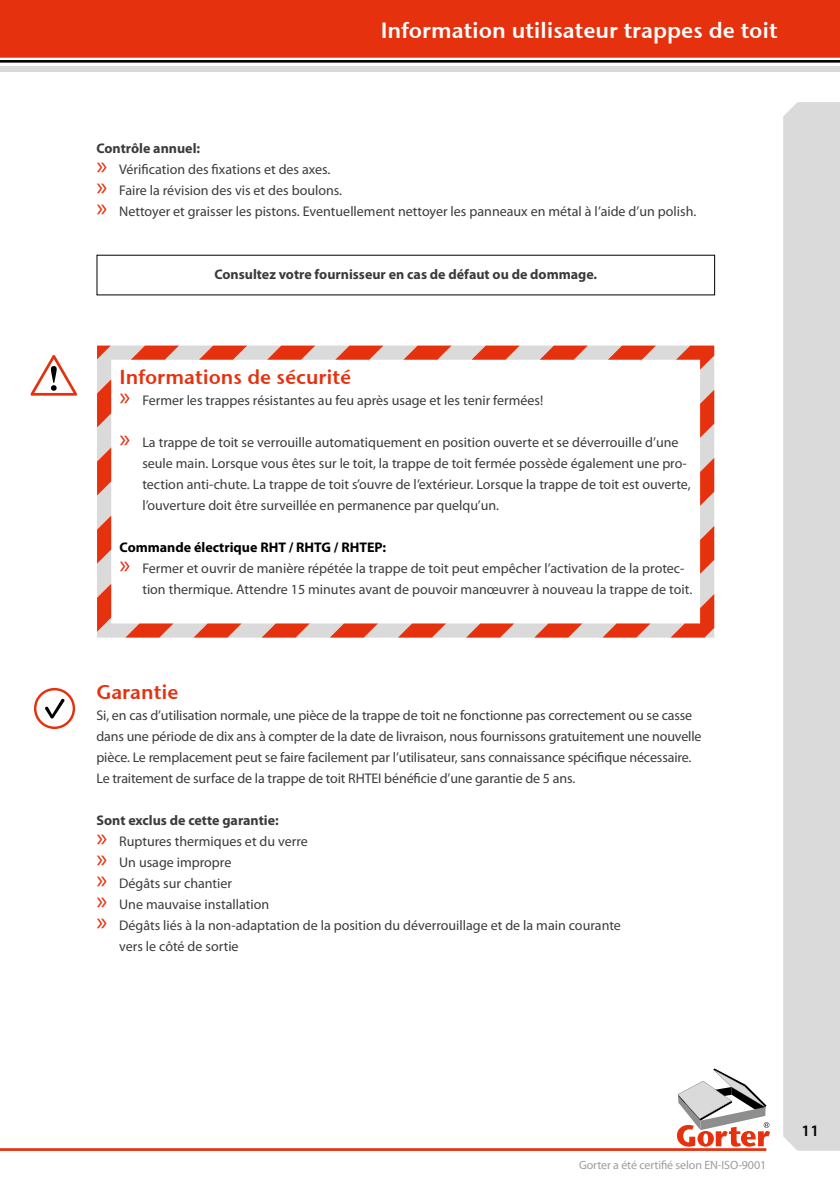
<style>
.page{position:relative;width:840px;height:1191px;background:#fff}
.page>*{position:absolute;margin:0;border:0;box-sizing:border-box;transform-origin:0 0}
.t1{font:22px "Stone Sans Sem ITCTT Semi";color:#fff}
.t2{font:20px "Stone Sans Sem ITCTT Semi";color:#e6310e}
.t3{font:600 16px "Myriad Pro";color:#000}
.t4{font:14px/21px "Myriad Pro";color:#3b3b3a}
.t5{font:700 14px "Myriad Pro";color:#3b3b3a}
.t6{font:700 14px "Myriad Pro";color:#000}
.t7{font:12px "Myriad Pro";letter-spacing:-.01em;color:#9c9d9d}
.s1{font-weight:700}
.s2{font-size:26px;color:#e6310e}
</style>
<div class="page">
<div style="left:783px;top:102px;width:56px;height:1048px;background:#dadada"></div>
<svg style="left:677px;top:1068px;width:92px;height:78px"></svg>
<div style="left:0;top:0;width:839px;height:57px;background:#e6310e"></div>
<div style="left:0;top:66px;width:839px;height:5px;background:#dadada"></div>
<hr style="left:0;top:60px;width:839px;height:2px;background:#000">
<hr style="left:0;top:1148px;width:765px;height:2px;background:#e6310e">
<div style="left:34px;top:688px;width:41px;height:41px;border:2px solid #e6310e;border-radius:50%"></div>
<svg style="left:45px;top:698px;width:20px;height:20px"></svg>
<svg style="left:30px;top:355px;width:48px;height:41px"></svg>
<svg style="left:97px;top:345px;width:13px;height:292px;background:#e08776"></svg>
<svg style="left:110px;top:345px;width:68px;height:292px"></svg>
<svg style="left:178px;top:345px;width:67px;height:292px"></svg>
<svg style="left:245px;top:345px;width:68px;height:292px"></svg>
<svg style="left:313px;top:345px;width:68px;height:292px"></svg>
<svg style="left:381px;top:345px;width:68px;height:292px"></svg>
<svg style="left:449px;top:345px;width:264px;height:292px"></svg>
<svg style="left:518px;top:380px;width:195px;height:257px"></svg>
<svg style="left:534px;top:414px;width:179px;height:223px"></svg>
<h1 class="t1" style="left:380px;top:12px;width:398px">Information utilisateur trappes de toit</h1>
<p class="t4" style="left:96px;top:138px;width:601px"><span class="s1">Contrôle annuel:<br></span><span class="s2">x</span> Vérification des fixations et des axes.<br><span class="s2">x</span> Faire la révision des vis et des boulons.<br><span class="s2">x</span> Nettoyer et graisser les pistons. Eventuellement nettoyer les panneaux en métal à l’aide d’un polish.</p>
<p class="t5" style="left:214px;top:265px;width:384px">Consultez votre fournisseur en cas de défaut ou de dommage.</p>
<h2 class="t2" style="left:120px;top:360px;width:233px">Informations de sécurité</h2>
<p class="t4" style="left:120px;top:389px;width:425px"><span class="s2">x</span> Fermer les trappes résistantes au feu après usage et les tenir fermées!</p>
<p class="t4" style="left:142px;top:431px;width:549px;text-indent:-23px"><span class="s2">x</span> La trappe de toit se verrouille automatiquement en position ouverte et se déverrouille d’une seule main. Lorsque vous êtes sur le toit, la trappe de toit fermée possède également une pro&shy;tection anti-chute. La trappe de toit s’ouvre de l’extérieur. Lorsque la trappe de toit est ouverte, l’ouverture doit être surveillée en permanence par quelqu’un.</p>
<p class="t6" style="left:120px;top:538px;width:268px">Commande électrique RHT / RHTG / RHTEP:</p>
<p class="t4" style="left:120px;top:557px;width:566px"><span class="s2">x</span> Fermer et ouvrir de manière répétée la trappe de toit peut empêcher l’activation de la protec-</p>
<p class="t4" style="left:142px;top:578px;width:551px">tion thermique. Attendre 15 minutes avant de pouvoir manœuvrer à nouveau la trappe de toit.</p>
<h2 class="t2" style="left:96px;top:675px;width:83px">Garantie</h2>
<p class="t4" style="left:96px;top:704px;width:606px">Si, en cas d’utilisation normale, une pièce de la trappe de toit ne fonctionne pas correctement ou se casse dans une période de dix ans à compter de la date de livraison, nous fournissons gratuitement une nouvelle pièce. Le remplacement peut se faire facilement par l’utilisateur, sans connaissance spécifique nécessaire.<br>Le traitement de surface de la trappe de toit RHTEI bénéficie d’une garantie de 5 ans.</p>
<p class="t5" style="left:96px;top:810px;width:184px">Sont exclus de cette garantie:</p>
<p class="t4" style="left:96px;top:830px;width:213px"><span class="s2">x</span> Ruptures thermiques et du verre</p>
<p class="t4" style="left:96px;top:851px;width:136px"><span class="s2">x</span> Un usage impropre</p>
<p class="t4" style="left:96px;top:872px;width:137px"><span class="s2">x</span> Dégâts sur chantier</p>
<p class="t4" style="left:96px;top:893px;width:174px"><span class="s2">x</span> Une mauvaise installation</p>
<p class="t4" style="left:96px;top:914px;width:525px"><span class="s2">x</span> Dégâts liés à la non-adaptation de la position du déverrouillage et de la main courante</p>
<p class="t4" style="left:119px;top:935px;width:121px">vers le côté de sortie</p>
<p class="t7" style="left:578px;top:1158px;width:188px">Gorter a été certifié selon EN-ISO-9001</p>
<p class="t3" style="left:801px;top:1120px;width:19px">11</p>
</div>
